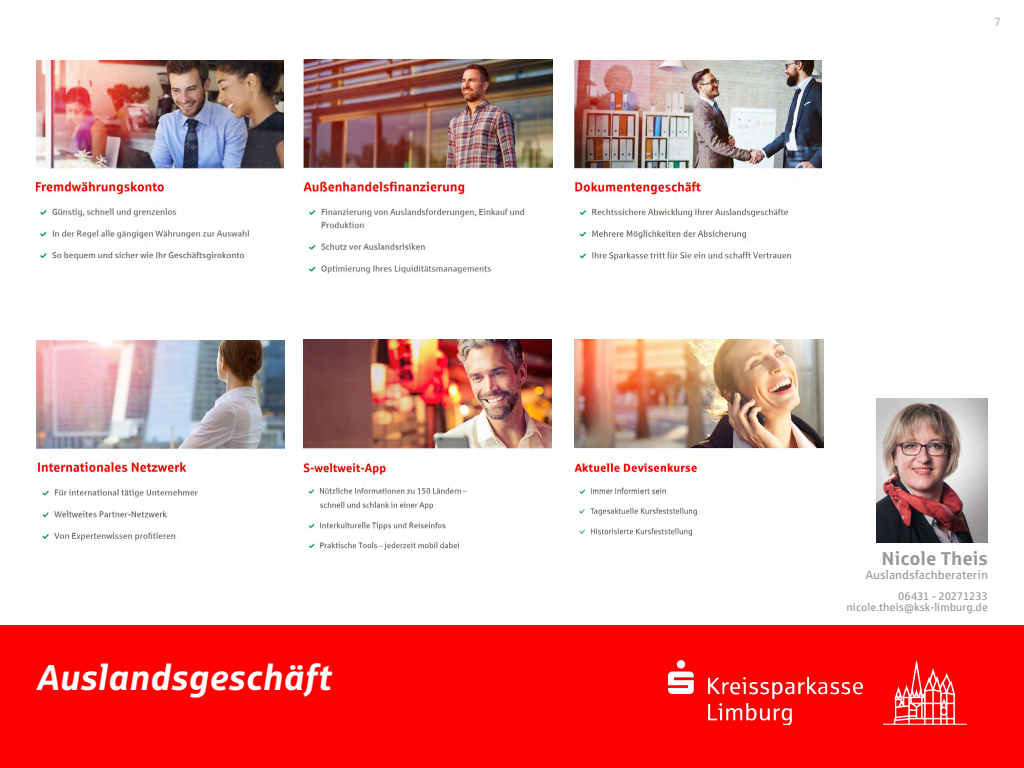
<style>
.page{position:relative;width:1024px;height:768px;background:#fff}
.page>*{position:absolute;margin:0;border:0;box-sizing:border-box;transform-origin:0 0}
.t1{font:italic 700 36px "Sparkasse Rg";letter-spacing:-.005em;color:#fff}
.t2{font:700 18.7px "Sparkasse Rg";color:#979797}
.t3{font:12px "Sparkasse Rg";color:#979797}
.t4{font:12px "Sparkasse Rg";color:#b3b3b3}
.t5{font:11px/11px "Sparkasse Rg";color:#979797;text-align:right}
</style>
<div class="page">
<div style="left:0;top:626px;width:1024px;height:142px;background:#f00"></div>
<img style="left:876px;top:398px;width:112px;height:144px">
<img style="left:668px;top:660px;width:300px;height:66px">
<img style="left:304px;top:60px;width:249px;height:214px">
<img style="left:574px;top:60px;width:248px;height:201px">
<img style="left:36px;top:60px;width:248px;height:201px">
<img style="left:36px;top:340px;width:249px;height:201px">
<img style="left:303px;top:340px;width:249px;height:210px">
<img style="left:574px;top:339px;width:250px;height:197px">
<h1 class="t1" style="left:36px;top:655px;width:296px">Auslandsgeschäft</h1>
<h1 class="t1" style="left:35px;top:655px;width:96px">Wir si</h1>
<h1 class="t1" style="left:179px;top:655px;width:168px">für Sie da!</h1>
<p class="t4" style="left:994px;top:15px;width:8px">7</p>
<h2 class="t2" style="left:882px;top:547px;width:108px">Nicole Theis</h2>
<p class="t3" style="left:866px;top:568px;width:124px">Auslandsfachberaterin</p>
<p class="t5" style="left:847px;top:591px;width:143px">06431 - 20271233 nicole.theis@ksk-limburg.de</p>
</div>
